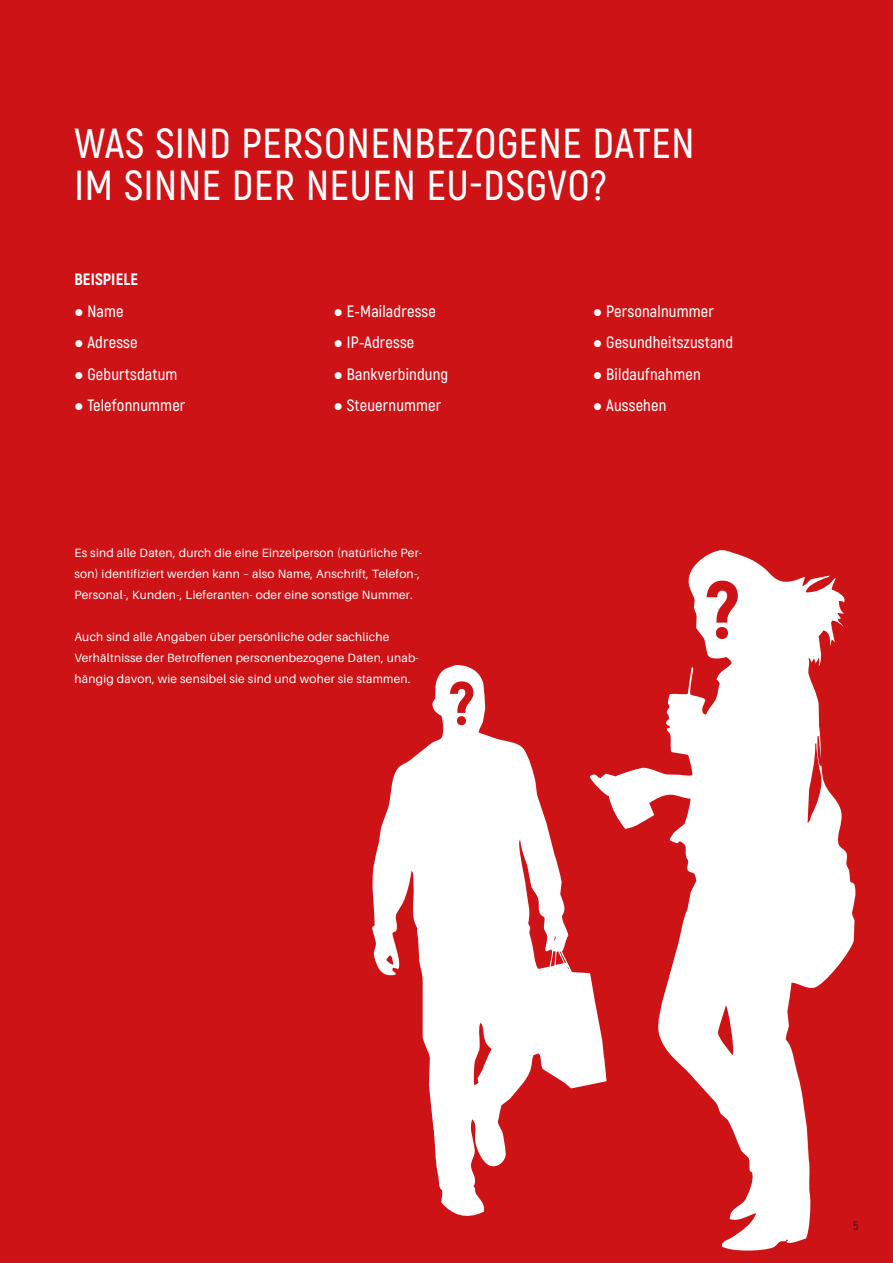
<style>
.page{position:relative;width:893px;height:1263px;background:#cd1316}
.page>*{position:absolute;margin:0;border:0;box-sizing:border-box;transform-origin:0 0}
.t1{font:900 80.4px "Akrobat";color:#cd1316}
.t2{font:900 60.3px "Akrobat";color:#cd1316}
.t3{font:600 42px/42px "Akrobat";letter-spacing:.02em;color:#fff}
.t4{font:600 16.5px "Akrobat";letter-spacing:.01em;color:#fff}
.t5{font:800 16.5px "Akrobat";letter-spacing:.01em;color:#fff}
.t6{font:12px/21px "Aileron";letter-spacing:.02em;color:#fff}
.t7{font:12px "Akrobat";color:#1a1a18}
</style>
<div class="page">
<svg style="left:372px;top:665px;width:218px;height:551px;fill:#fff"></svg>
<svg style="left:590px;top:550px;width:266px;height:701px"></svg>
<h3 class="t3" style="left:74px;top:123px;width:622px">WAS SIND PERSONENBEZOGENE DATEN<br>IM SINNE DER NEUEN EU-DSGVO?</h3>
<h3 class="t5" style="left:74px;top:269px;width:65px">BEISPIELE</h3>
<h3 class="t4" style="left:74px;top:301px;width:51px">● Name</h3>
<h3 class="t4" style="left:74px;top:332px;width:65px">● Adresse</h3>
<h3 class="t4" style="left:74px;top:364px;width:105px">● Geburtsdatum</h3>
<h3 class="t4" style="left:74px;top:395px;width:113px">● Telefonnummer</h3>
<h3 class="t4" style="left:334px;top:301px;width:104px">● E-Mailadresse</h3>
<h3 class="t4" style="left:334px;top:332px;width:82px">● IP-Adresse</h3>
<h3 class="t4" style="left:334px;top:364px;width:116px">● Bankverbindung</h3>
<h3 class="t4" style="left:334px;top:395px;width:109px">● Steuernummer</h3>
<p class="t6" style="left:74px;top:543px;width:349px">Es sind alle Daten, durch die eine Einzelperson (natürliche Per&shy;son) identifiziert werden kann – also Name, Anschrift, Telefon-,<br>Personal-, Kunden-, Lieferanten- oder eine sonstige Nummer.</p>
<p class="t6" style="left:74px;top:627px;width:346px">Auch sind alle Angaben über persönliche oder sachliche<br>Verhältnisse der Betroffenen personenbezogene Daten, unab&shy;hängig davon, wie sensibel sie sind und woher sie stammen.</p>
<h2 class="t2" style="left:450px;top:664px;width:26px">?</h2>
<h3 class="t4" style="left:593px;top:301px;width:122px">● Personalnummer</h3>
<h3 class="t4" style="left:593px;top:332px;width:141px">● Gesundheitszustand</h3>
<h3 class="t4" style="left:593px;top:364px;width:109px">● Bildaufnahmen</h3>
<h3 class="t4" style="left:593px;top:395px;width:75px">● Aussehen</h3>
<h1 class="t1" style="left:707px;top:558px;width:35px">?</h1>
<p class="t7" style="left:853px;top:1218px;width:6px">5</p>
</div>
